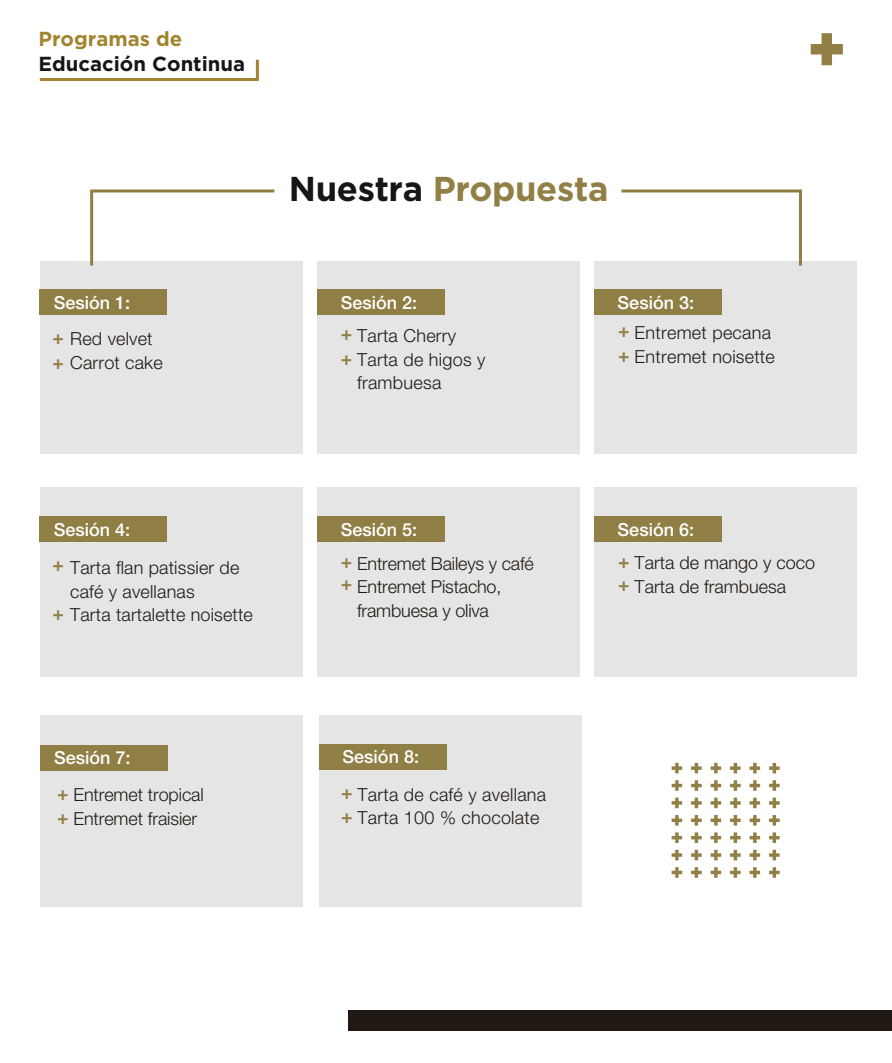
<style>
.page{position:relative;width:892px;height:1063px;background:#fff}
.page>*{position:absolute;margin:0;border:0;box-sizing:border-box;transform-origin:0 0}
.t1{font:700 34.5px "Gotham";letter-spacing:-.01em;color:#927f45}
.t2{font:700 20.25px "Gotham";color:#151619}
.t3{font:700 20.25px "Gotham";color:#a3842e}
.t4{font:700 19.2px "Helvetica Neue LT Std";color:#927f45}
.t5{font:300 18px/36.6px "Helvetica Neue LT Std";letter-spacing:.01em;color:#201914}
.t6{font:300 18px/33.6px "Helvetica Neue LT Std";letter-spacing:-.01em;color:#201914}
.t7{font:500 18px "Helvetica Neue LT Std";color:#fff}
.s1{font-weight:500;color:#fff}
.s2{font-weight:700;font-size:19.2px;color:#927f45}
.s3{color:#181614}
</style>
<div class="page">
<div style="left:319px;top:715px;width:263px;height:192px;background:#e5e5e5"></div>
<div style="left:319px;top:745px;width:127px;height:25px;background:#907f45"></div>
<div style="left:40px;top:715px;width:263px;height:192px;background:#e5e5e5"></div>
<div style="left:40px;top:745px;width:127px;height:26px;background:#907f45"></div>
<div style="left:594px;top:487px;width:263px;height:190px;background:#e5e5e5"></div>
<div style="left:594px;top:516px;width:127px;height:26px;background:#907f45"></div>
<div style="left:317px;top:487px;width:263px;height:190px;background:#e5e5e5"></div>
<div style="left:317px;top:516px;width:127px;height:26px;background:#907f45"></div>
<div style="left:594px;top:261px;width:263px;height:192px;background:#e5e5e5"></div>
<div style="left:594px;top:289px;width:127px;height:26px;background:#907f45"></div>
<div style="left:317px;top:261px;width:263px;height:192px;background:#e5e5e5"></div>
<div style="left:317px;top:289px;width:127px;height:26px;background:#907f45"></div>
<div style="left:40px;top:487px;width:263px;height:190px;background:#e5e5e5"></div>
<div style="left:40px;top:516px;width:127px;height:26px;background:#907f45"></div>
<div style="left:40px;top:261px;width:263px;height:192px;background:#e5e5e5"></div>
<div style="left:40px;top:289px;width:127px;height:26px;background:#907f45"></div>
<svg style="left:621px;top:189px;width:181px;height:77px"></svg>
<svg style="left:90px;top:189px;width:185px;height:77px"></svg>
<svg style="left:769px;top:763px;width:11px;height:10px"></svg>
<svg style="left:769px;top:780px;width:11px;height:11px"></svg>
<svg style="left:769px;top:798px;width:11px;height:10px"></svg>
<svg style="left:769px;top:815px;width:11px;height:11px"></svg>
<svg style="left:769px;top:832px;width:11px;height:11px"></svg>
<svg style="left:769px;top:850px;width:11px;height:10px"></svg>
<svg style="left:769px;top:867px;width:11px;height:11px"></svg>
<svg style="left:749px;top:763px;width:11px;height:10px"></svg>
<svg style="left:749px;top:780px;width:11px;height:11px"></svg>
<svg style="left:749px;top:798px;width:11px;height:10px"></svg>
<svg style="left:749px;top:815px;width:11px;height:11px"></svg>
<svg style="left:749px;top:832px;width:11px;height:11px"></svg>
<svg style="left:749px;top:850px;width:11px;height:10px"></svg>
<svg style="left:749px;top:867px;width:11px;height:11px"></svg>
<svg style="left:730px;top:763px;width:11px;height:10px"></svg>
<svg style="left:730px;top:780px;width:11px;height:11px"></svg>
<svg style="left:730px;top:798px;width:11px;height:10px"></svg>
<svg style="left:730px;top:815px;width:11px;height:11px"></svg>
<svg style="left:730px;top:832px;width:11px;height:11px"></svg>
<svg style="left:730px;top:850px;width:11px;height:10px"></svg>
<svg style="left:730px;top:867px;width:11px;height:11px"></svg>
<svg style="left:711px;top:763px;width:10px;height:10px"></svg>
<svg style="left:711px;top:780px;width:10px;height:11px"></svg>
<svg style="left:711px;top:798px;width:10px;height:10px"></svg>
<svg style="left:711px;top:815px;width:10px;height:11px"></svg>
<svg style="left:711px;top:832px;width:10px;height:11px"></svg>
<svg style="left:711px;top:850px;width:10px;height:10px"></svg>
<svg style="left:711px;top:867px;width:10px;height:11px"></svg>
<svg style="left:691px;top:763px;width:11px;height:10px"></svg>
<svg style="left:691px;top:780px;width:11px;height:11px"></svg>
<svg style="left:691px;top:798px;width:11px;height:10px"></svg>
<svg style="left:691px;top:815px;width:11px;height:11px"></svg>
<svg style="left:691px;top:832px;width:11px;height:11px"></svg>
<svg style="left:691px;top:850px;width:11px;height:10px"></svg>
<svg style="left:691px;top:867px;width:11px;height:11px"></svg>
<svg style="left:672px;top:763px;width:10px;height:10px"></svg>
<svg style="left:672px;top:780px;width:10px;height:11px"></svg>
<svg style="left:672px;top:798px;width:10px;height:10px"></svg>
<svg style="left:672px;top:815px;width:10px;height:11px"></svg>
<svg style="left:672px;top:832px;width:10px;height:11px"></svg>
<svg style="left:672px;top:850px;width:10px;height:10px"></svg>
<svg style="left:672px;top:867px;width:10px;height:11px"></svg>
<svg style="left:811px;top:33px;width:32px;height:32px"></svg>
<svg style="left:39px;top:59px;width:220px;height:22px"></svg>
<div style="left:348px;top:1010px;width:544px;height:21px;background:#201914"></div>
<p class="t3" style="left:39px;top:27px;width:145px">Programas de</p>
<p class="t2" style="left:39px;top:52px;width:208px">Educación Continua</p>
<p class="t5" style="left:52px;top:284px;width:102px"><span class="s1">Sesión 1:<br></span><span class="s2">+</span> Red velvet</p>
<p class="t5" style="left:52px;top:344px;width:112px"><span class="s2">+</span> Carrot cake</p>
<h1 class="t1" style="left:289px;top:169px;width:321px"><span class="s3">Nuestra</span> Propuesta</h1>
<p class="t7" style="left:341px;top:292px;width:78px">Sesión 2:</p>
<p class="t4" style="left:341px;top:321px;width:13px">+</p>
<p class="t5" style="left:341px;top:341px;width:146px"><span class="s2">+</span> Tarta de higos y</p>
<p class="t5" style="left:357px;top:317px;width:101px">Tarta Cherry</p>
<p class="t5" style="left:357px;top:364px;width:86px">frambuesa</p>
<p class="t7" style="left:618px;top:292px;width:78px">Sesión 3:</p>
<p class="t4" style="left:618px;top:319px;width:13px">+</p>
<p class="t5" style="left:618px;top:338px;width:158px"><span class="s2">+</span> Entremet noisette</p>
<p class="t5" style="left:635px;top:314px;width:138px">Entremet pecana</p>
<p class="t7" style="left:54px;top:519px;width:78px">Sesión 4:</p>
<p class="t4" style="left:52px;top:553px;width:13px">+</p>
<p class="t5" style="left:52px;top:596px;width:202px"><span class="s2">+</span> Tarta tartalette noisette</p>
<p class="t5" style="left:70px;top:555px;width:171px;line-height:23.5px">Tarta flan patissier de café y avellanas</p>
<p class="t7" style="left:54px;top:747px;width:78px">Sesión 7:</p>
<p class="t4" style="left:57px;top:781px;width:13px">+</p>
<p class="t5" style="left:57px;top:800px;width:141px"><span class="s2">+</span> Entremet fraisier</p>
<p class="t5" style="left:73px;top:776px;width:132px">Entremet tropical</p>
<p class="t6" style="left:341px;top:512px;width:195px"><span class="s1">Sesión 5:<br></span><span class="s2">+</span> Entremet Baileys y café</p>
<p class="t4" style="left:341px;top:572px;width:13px">+</p>
<p class="t6" style="left:357px;top:575px;width:146px;line-height:23.5px">Entremet Pistacho, frambuesa y oliva</p>
<p class="t5" style="left:341px;top:737px;width:207px;line-height:38px"><span class="s1">Sesión 8:<br></span><span class="s2">+</span> Tarta de café y avellana</p>
<p class="t5" style="left:341px;top:799px;width:200px"><span class="s2">+</span> Tarta 100 % chocolate</p>
<p class="t5" style="left:618px;top:512px;width:199px;line-height:33.5px"><span class="s1">Sesión 6:<br></span><span class="s2">+</span> Tarta de mango y coco</p>
<p class="t4" style="left:618px;top:572px;width:13px">+</p>
<p class="t5" style="left:635px;top:568px;width:153px">Tarta de frambuesa</p>
</div>
